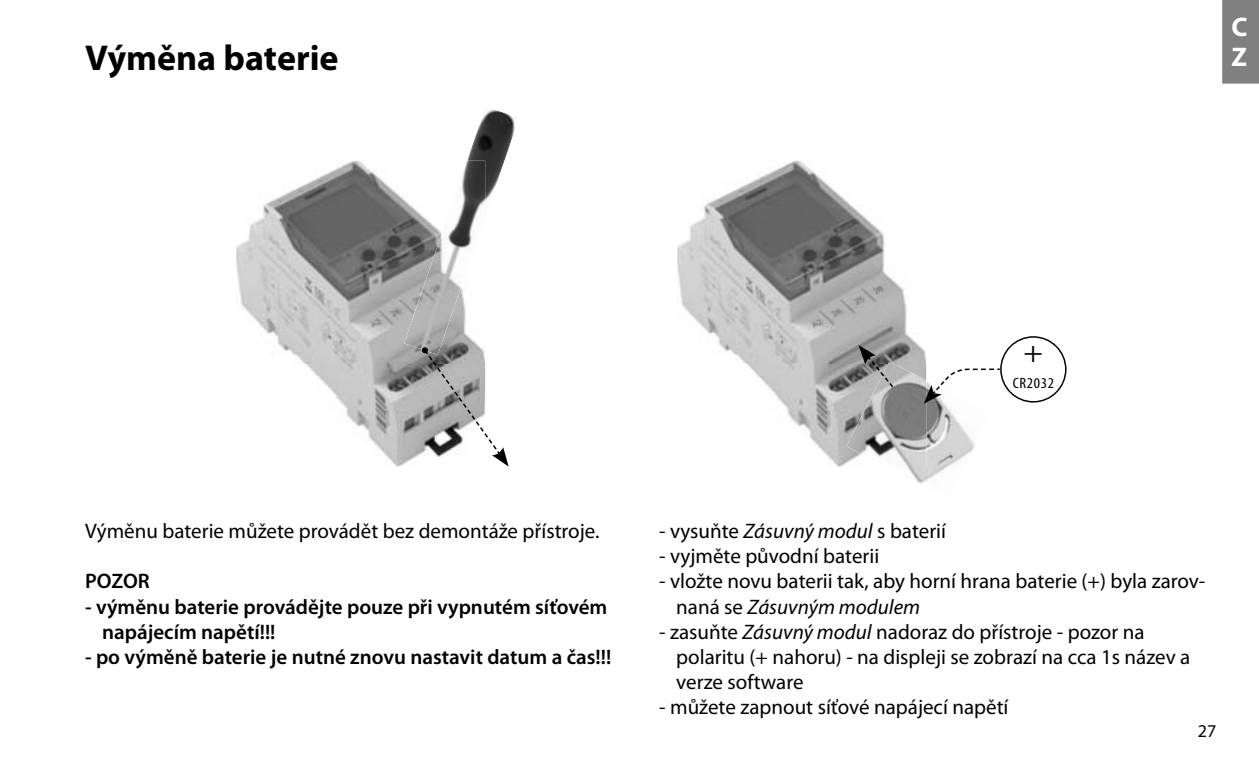
<style>
.page{position:relative;width:1259px;height:766px;background:#fff}
.page>*{position:absolute;margin:0;border:0;box-sizing:border-box;transform-origin:0 0}
.t1{font:700 36px "Myriad Pro";color:#000}
.t2{font:condensed 30px "Myriad Pro";color:#000;scale:1.09 1}
.t3{font:700 27px "Myriad Pro";color:#fff}
.t4{font:21px/25.2px "Myriad Pro";color:#000}
.t5{font:600 21px/25.2px "Myriad Pro";color:#000}
.t6{font:18px "Myriad Pro";color:#000}
.t7{font:condensed 15px "Myriad Pro";letter-spacing:.04em;color:#000;scale:1.09 1}
.s1{font-style:italic}
</style>
<div class="page">
<img style="left:236px;top:161px;width:186px;height:305px">
<img style="left:677px;top:161px;width:247px;height:306px">
<img style="left:907px;top:403px;width:68px;height:81px">
<img style="left:846px;top:361px;width:80px;height:106px">
<img style="left:467px;top:109px;width:48px;height:92px">
<img style="left:404px;top:161px;width:81px;height:194px">
<svg style="left:422px;top:347px;width:86px;height:119px"></svg>
<svg style="left:858px;top:345px;width:35px;height:42px"></svg>
<svg style="left:924px;top:336px;width:142px;height:67px"></svg>
<div style="left:1222px;top:0;width:37px;height:84px;background:#808080"></div>
<p class="t3" style="left:1231px;top:16px;width:18px">C</p>
<h1 class="t1" style="left:85px;top:44px;width:255px">Výměna baterie</h1>
<p class="t3" style="left:1231px;top:46px;width:17px">Z</p>
<h2 class="t2" style="left:1023px;top:340px;width:19px">+</h2>
<p class="t7" style="left:1012px;top:377px;width:39px">CR2032</p>
<p class="t4" style="left:85px;top:520px;width:516px">Výměnu baterie můžete provádět bez demontáže přístroje.</p>
<p class="t5" style="left:85px;top:570px;width:66px">POZOR</p>
<p class="t5" style="left:102px;top:596px;width:507px;text-indent:-17px">- výměnu baterie provádějte pouze při vypnutém síťovém napájecím napětí!!!</p>
<p class="t5" style="left:85px;top:646px;width:528px">- po výměně baterie je nutné znovu nastavit datum a čas!!!</p>
<p class="t4" style="left:659px;top:520px;width:288px">- vysuňte <span class="s1">Zásuvný modul</span> s baterií</p>
<p class="t4" style="left:659px;top:545px;width:221px">- vyjměte původní baterii</p>
<p class="t4" style="left:676px;top:570px;width:530px;text-indent:-17px">- vložte novu baterii tak, aby horní hrana baterie (+) byla zarov&shy;naná se <span class="s1">Zásuvným modulem</span></p>
<p class="t4" style="left:676px;top:621px;width:515px;text-indent:-17px">- zasuňte <span class="s1">Zásuvný modul</span> nadoraz do přístroje - pozor na polaritu (+ nahoru) - na displeji se zobrazí na cca 1s název a verze software</p>
<p class="t4" style="left:659px;top:696px;width:351px">- můžete zapnout síťové napájecí napětí</p>
<p class="t6" style="left:1197px;top:724px;width:20px">27</p>
</div>
